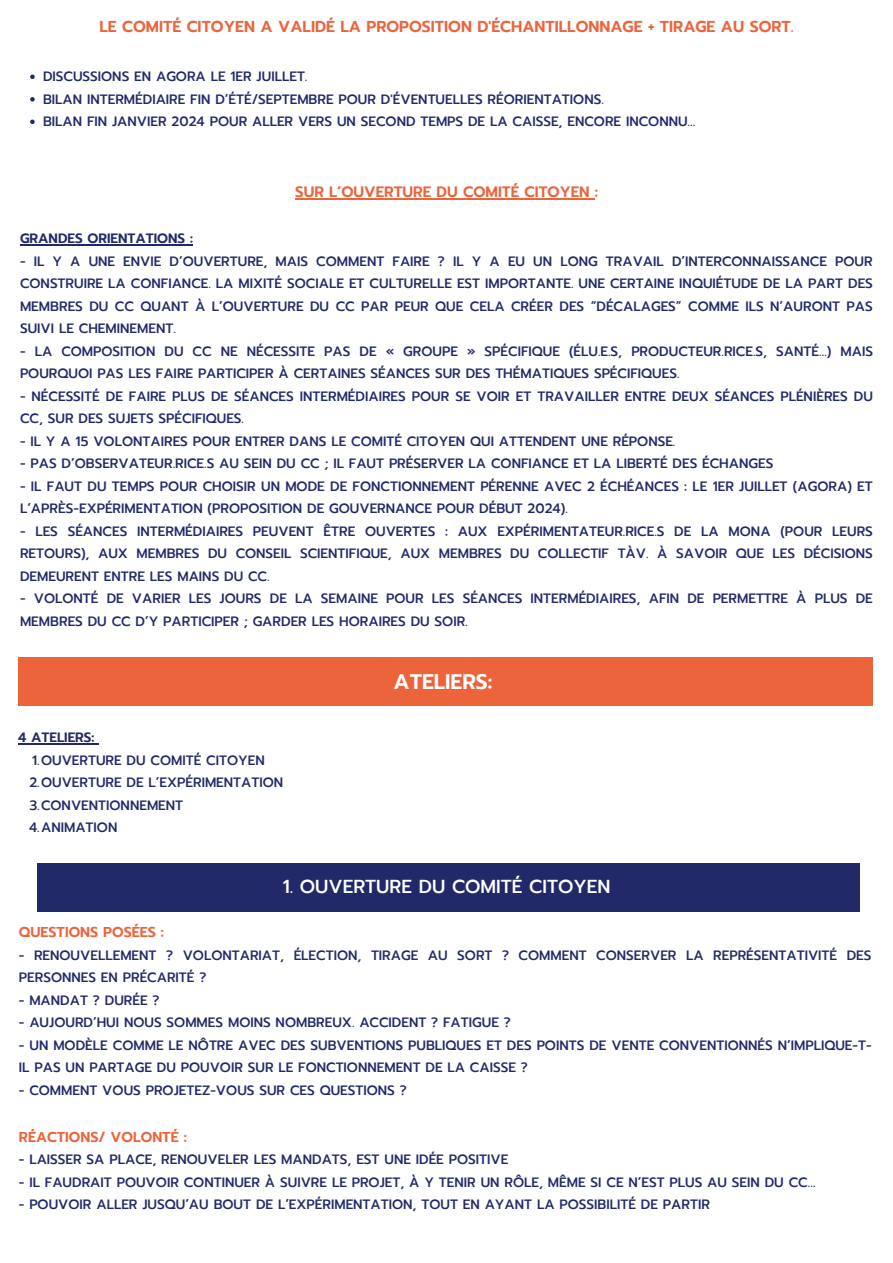
<style>
.page{position:relative;width:893px;height:1263px;background:#fff}
.page>*{position:absolute;margin:0;border:0;box-sizing:border-box;transform-origin:0 0}
.t1{font:600 21px "Prompt";color:#fff}
.t2{font:500 18.75px "Prompt";color:#fff}
.t3{font:600 15.75px "Prompt";color:#eb643b}
.t4{font:600 15px "Prompt";color:#eb643b}
.t5{font:600 14.25px "Prompt";color:#eb643b}
.t6{font:500 13.5px/22.5px "Prompt";color:#212968}
.t7{font:600 13.5px "Prompt";color:#212968}
</style>
<div class="page">
<svg style="left:30px;top:75px;width:5px;height:4px"></svg>
<svg style="left:30px;top:97px;width:5px;height:5px"></svg>
<svg style="left:30px;top:120px;width:5px;height:4px"></svg>
<hr style="left:295px;top:198px;width:300px;height:1px;background:#eb643b">
<hr style="left:20px;top:244px;width:173px;height:2px;background:#212968">
<div style="left:18px;top:657px;width:854px;height:49px;background:#eb643b"></div>
<hr style="left:18px;top:743px;width:76px;height:1px;background:#212968">
<div style="left:37px;top:864px;width:822px;height:48px;background:#212968"></div>
<p class="t3" style="left:99px;top:15px;width:696px">LE COMITÉ CITOYEN A VALIDÉ LA PROPOSITION D'ÉCHANTILLONNAGE + TIRAGE AU SORT.</p>
<p class="t6" style="left:43px;top:66px;width:654px">DISCUSSIONS EN AGORA LE 1ER JUILLET.<br>BILAN INTERMÉDIAIRE FIN D’ÉTÉ/SEPTEMBRE POUR D'ÉVENTUELLES RÉORIENTATIONS.<br>BILAN FIN JANVIER 2024 POUR ALLER VERS UN SECOND TEMPS DE LA CAISSE, ENCORE INCONNU…</p>
<p class="t4" style="left:295px;top:181px;width:304px">SUR L’OUVERTURE DU COMITÉ CITOYEN :</p>
<p class="t7" style="left:20px;top:229px;width:174px">GRANDES ORIENTATIONS :</p>
<p class="t6" style="left:20px;top:250px;width:854px;text-align:justify">- IL Y A UNE ENVIE D’OUVERTURE, MAIS COMMENT FAIRE ? IL Y A EU UN LONG TRAVAIL D’INTERCONNAISSANCE POUR CONSTRUIRE LA CONFIANCE. LA MIXITÉ SOCIALE ET CULTURELLE EST IMPORTANTE. UNE CERTAINE INQUIÉTUDE DE LA PART DES MEMBRES DU CC QUANT À L’OUVERTURE DU CC PAR PEUR QUE CELA CRÉER DES “DÉCALAGES” COMME ILS N’AURONT PAS SUIVI LE CHEMINEMENT.</p>
<p class="t6" style="left:20px;top:340px;width:854px">- LA COMPOSITION DU CC NE NÉCESSITE PAS DE « GROUPE » SPÉCIFIQUE (ÉLU.E.S, PRODUCTEUR.RICE.S, SANTÉ…) MAIS<br>POURQUOI PAS LES FAIRE PARTICIPER À CERTAINES SÉANCES SUR DES THÉMATIQUES SPÉCIFIQUES.</p>
<p class="t6" style="left:20px;top:385px;width:854px">- NÉCESSITÉ DE FAIRE PLUS DE SÉANCES INTERMÉDIAIRES POUR SE VOIR ET TRAVAILLER ENTRE DEUX SÉANCES PLÉNIÈRES DU<br>CC, SUR DES SUJETS SPÉCIFIQUES.</p>
<p class="t6" style="left:20px;top:430px;width:657px">- IL Y A 15 VOLONTAIRES POUR ENTRER DANS LE COMITÉ CITOYEN QUI ATTENDENT UNE RÉPONSE.</p>
<p class="t6" style="left:20px;top:453px;width:755px">- PAS D’OBSERVATEUR.RICE.S AU SEIN DU CC ; IL FAUT PRÉSERVER LA CONFIANCE ET LA LIBERTÉ DES ÉCHANGES</p>
<p class="t6" style="left:20px;top:475px;width:854px">- IL FAUT DU TEMPS POUR CHOISIR UN MODE DE FONCTIONNEMENT PÉRENNE AVEC 2 ÉCHÉANCES : LE 1ER JUILLET (AGORA) ET<br>L’APRÈS-EXPÉRIMENTATION (PROPOSITION DE GOUVERNANCE POUR DÉBUT 2024).</p>
<p class="t6" style="left:20px;top:520px;width:854px;text-align:justify">- LES SÉANCES INTERMÉDIAIRES PEUVENT ÊTRE OUVERTES : AUX EXPÉRIMENTATEUR.RICE.S DE LA MONA (POUR LEURS RETOURS), AUX MEMBRES DU CONSEIL SCIENTIFIQUE, AUX MEMBRES DU COLLECTIF TÀV. À SAVOIR QUE LES DÉCISIONS DEMEURENT ENTRE LES MAINS DU CC.</p>
<p class="t6" style="left:20px;top:588px;width:854px">- VOLONTÉ DE VARIER LES JOURS DE LA SEMAINE POUR LES SÉANCES INTERMÉDIAIRES, AFIN DE PERMETTRE À PLUS DE<br>MEMBRES DU CC D’Y PARTICIPER ; GARDER LES HORAIRES DU SOIR.</p>
<p class="t7" style="left:18px;top:727px;width:78px">4 ATELIERS:</p>
<p class="t6" style="left:29px;top:749px;width:256px">1.OUVERTURE DU COMITÉ CITOYEN<br>2.OUVERTURE DE L’EXPÉRIMENTATION<br>3.CONVENTIONNEMENT<br>4.ANIMATION</p>
<h1 class="t1" style="left:393px;top:666px;width:100px">ATELIERS:</h1>
<h2 class="t2" style="left:283px;top:872px;width:329px">1. OUVERTURE DU COMITÉ CITOYEN</h2>
<p class="t5" style="left:19px;top:922px;width:146px">QUESTIONS POSÉES :</p>
<p class="t6" style="left:19px;top:944px;width:854px">- RENOUVELLEMENT ? VOLONTARIAT, ÉLECTION, TIRAGE AU SORT ? COMMENT CONSERVER LA REPRÉSENTATIVITÉ DES<br>PERSONNES EN PRÉCARITÉ ?</p>
<p class="t6" style="left:19px;top:989px;width:142px">- MANDAT ? DURÉE ?</p>
<p class="t6" style="left:19px;top:1011px;width:493px">- AUJOURD’HUI NOUS SOMMES MOINS NOMBREUX. ACCIDENT ? FATIGUE ?</p>
<p class="t6" style="left:19px;top:1034px;width:854px">- UN MODÈLE COMME LE NÔTRE AVEC DES SUBVENTIONS PUBLIQUES ET DES POINTS DE VENTE CONVENTIONNÉS N’IMPLIQUE-T-<br>IL PAS UN PARTAGE DU POUVOIR SUR LE FONCTIONNEMENT DE LA CAISSE ?</p>
<p class="t6" style="left:19px;top:1079px;width:389px">- COMMENT VOUS PROJETEZ-VOUS SUR CES QUESTIONS ?</p>
<p class="t5" style="left:19px;top:1126px;width:169px">RÉACTIONS/ VOLONTÉ :</p>
<p class="t6" style="left:19px;top:1148px;width:491px">- LAISSER SA PLACE, RENOUVELER LES MANDATS, EST UNE IDÉE POSITIVE</p>
<p class="t6" style="left:19px;top:1171px;width:798px">- IL FAUDRAIT POUVOIR CONTINUER À SUIVRE LE PROJET, À Y TENIR UN RÔLE, MÊME SI CE N’EST PLUS AU SEIN DU CC…</p>
<p class="t6" style="left:19px;top:1193px;width:692px">- POUVOIR ALLER JUSQU’AU BOUT DE L’EXPÉRIMENTATION, TOUT EN AYANT LA POSSIBILITÉ DE PARTIR</p>
</div>
